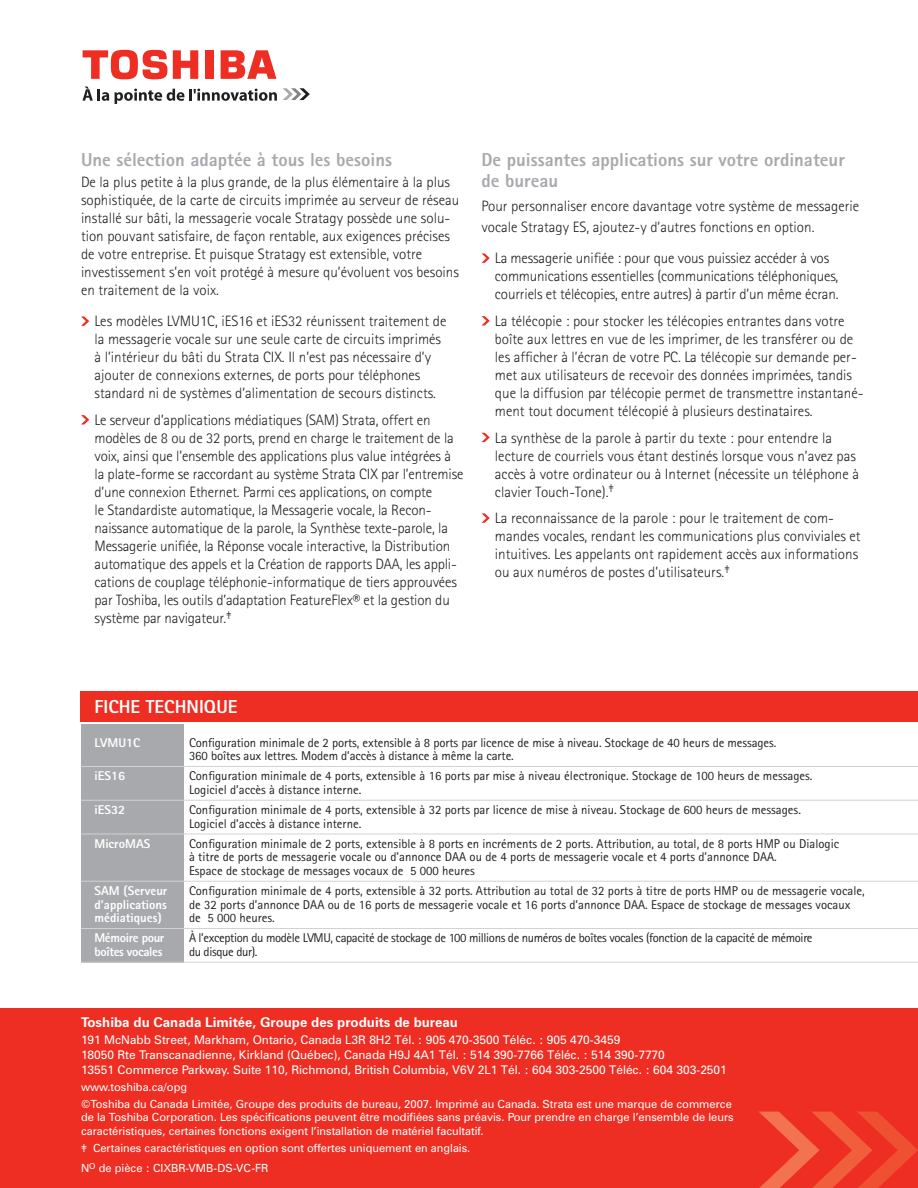
<style>
.page{position:relative;width:918px;height:1188px;background:#fff}
.page>*{position:absolute;margin:0;border:0;box-sizing:border-box;transform-origin:0 0}
.t1{font:800 18.75px/21px "Rotis Sans Serif";color:#a8a9ad}
.t2{font:800 18.75px "Rotis Sans Serif";color:#fff}
.t3{font:300 15px/18px "Rotis Sans Serif";color:#231f20}
.t4{font:700 13.5px "Zurich BT";color:#fff}
.t5{font:12.75px/13.5px "Rotis Sans Serif";color:#231f20}
.t6{font:12.75px "Rotis Sans Serif";letter-spacing:-.03em;color:#231f20}
.t7{font:800 12.75px "Rotis Sans Serif";color:#fff}
.t8{font:800 12.75px "Rotis Sans Serif";letter-spacing:-.03em;color:#fff}
.t9{font:12px/15px "Zurich BT";color:#fff}
.t10{font:11.25px/16.8px "Zurich BT";color:#fff}
.s1{font-family:"Rotis Sans Serif"}
</style>
<div class="page">
<div style="left:0;top:1009px;width:918px;height:179px;background:#ee2e22"></div>
<div style="left:205px;top:50px;width:8px;height:29px;background:#ee2e22"></div>
<svg style="left:173px;top:50px;width:25px;height:29px"></svg>
<svg style="left:221px;top:50px;width:55px;height:29px"></svg>
<svg style="left:83px;top:50px;width:84px;height:30px"></svg>
<svg style="left:83px;top:87px;width:194px;height:17px"></svg>
<svg style="left:283px;top:88px;width:27px;height:12px"></svg>
<svg style="left:81px;top:316px;width:8px;height:10px"></svg>
<svg style="left:81px;top:415px;width:8px;height:9px"></svg>
<svg style="left:482px;top:253px;width:8px;height:10px"></svg>
<svg style="left:482px;top:316px;width:8px;height:9px"></svg>
<svg style="left:482px;top:433px;width:8px;height:9px"></svg>
<svg style="left:482px;top:513px;width:8px;height:10px"></svg>
<div style="left:81px;top:691px;width:837px;height:30px;background:#ee2e22"></div>
<div style="left:81px;top:724px;width:103px;height:238px;background:#a8a9ad"></div>
<hr style="left:81px;top:766px;width:837px;height:1px;background:#d1d2d4">
<hr style="left:81px;top:800px;width:837px;height:1px;background:#d1d2d4">
<hr style="left:81px;top:834px;width:837px;height:1px;background:#d1d2d4">
<hr style="left:81px;top:881px;width:837px;height:1px;background:#d1d2d4">
<hr style="left:81px;top:928px;width:837px;height:1px;background:#d1d2d4">
<hr style="left:81px;top:962px;width:837px;height:1px;background:#d1d2d4">
<svg style="left:759px;top:1112px;width:159px;height:76px"></svg>
<p class="t1" style="left:81px;top:149px;width:313px">Une sélection adaptée à tous les besoins</p>
<p class="t3" style="left:81px;top:173px;width:380px">De la plus petite à la plus grande, de la plus élémentaire à la plus sophistiquée, de la carte de circuits imprimée au serveur de réseau installé sur bâti, la messagerie vocale Stratagy possède une solu&shy;tion pouvant satisfaire, de façon rentable, aux exigences précises de votre entreprise. Et puisque Stratagy est extensible, votre investissement s’en voit protégé à mesure qu’évoluent vos besoins en traitement de la voix.</p>
<p class="t3" style="left:94px;top:312px;width:353px">Les modèles LVMU1C, iES16 et iES32 réunissent traitement de la messagerie vocale sur une seule carte de circuits imprimés à l’intérieur du bâti du Strata CIX. Il n’est pas nécessaire d’y ajouter de connexions externes, de ports pour téléphones standard ni de systèmes d’alimentation de secours distincts.</p>
<p class="t3" style="left:94px;top:411px;width:370px">Le serveur d’applications médiatiques (SAM) Strata, offert en modèles de 8 ou de 32 ports, prend en charge le traitement de la voix, ainsi que l’ensemble des applications plus value intégrées à la plate-forme se raccordant au système Strata CIX par l’entremise d’une connexion Ethernet. Parmi ces applications, on compte<br>le Standardiste automatique, la Messagerie vocale, la Recon&shy;naissance automatique de la parole, la Synthèse texte-parole, la Messagerie unifiée, la Réponse vocale interactive, la Distribution automatique des appels et la Création de rapports DAA, les appli&shy;cations de couplage téléphonie-informatique de tiers approuvées par Toshiba, les outils d’adaptation FeatureFlex® et la gestion du système par navigateur.<sup>‡</sup></p>
<p class="t1" style="left:482px;top:149px;width:365px">De puissantes applications sur votre ordinateur de bureau</p>
<p class="t3" style="left:482px;top:196px;width:379px;line-height:21px">Pour personnaliser encore davantage votre système de messagerie vocale Stratagy ES, ajoutez-y d’autres fonctions en option.</p>
<p class="t3" style="left:495px;top:249px;width:345px">La messagerie unifiée : pour que vous puissiez accéder à vos communications essentielles (communications téléphoniques, courriels et télécopies, entre autres) à partir d’un même écran.</p>
<p class="t3" style="left:495px;top:312px;width:370px">La télécopie : pour stocker les télécopies entrantes dans votre boîte aux lettres en vue de les imprimer, de les transférer ou de les afficher à l’écran de votre PC. La télécopie sur demande per&shy;met aux utilisateurs de recevoir des données imprimées, tandis que la diffusion par télécopie permet de transmettre instantané&shy;ment tout document télécopié à plusieurs destinataires.</p>
<p class="t3" style="left:495px;top:429px;width:366px">La synthèse de la parole à partir du texte : pour entendre la lecture de courriels vous étant destinés lorsque vous n’avez pas accès à votre ordinateur ou à Internet (nécessite un téléphone à clavier Touch-Tone).<sup>‡</sup></p>
<p class="t3" style="left:495px;top:509px;width:367px">La reconnaissance de la parole : pour le traitement de com&shy;mandes vocales, rendant les communications plus conviviales et intuitives. Les appelants ont rapidement accès aux informations ou aux numéros de postes d’utilisateurs.<sup>‡</sup></p>
<p class="t2" style="left:94px;top:695px;width:145px">FICHE TECHNIQUE</p>
<p class="t7" style="left:94px;top:734px;width:47px">LVMU1C</p>
<p class="t5" style="left:189px;top:736px;width:589px">Configuration minimale de 2 ports, extensible à 8 ports par licence de mise à niveau. Stockage de 40 heurs de messages.<br>360 boîtes aux lettres. Modem d’accès à distance à même la carte.</p>
<p class="t7" style="left:94px;top:768px;width:32px">iES16</p>
<p class="t5" style="left:189px;top:769px;width:625px">Configuration minimale de 4 ports, extensible à 16 ports par mise à niveau électronique. Stockage de 100 heurs de messages.<br>Logiciel d’accès à distance interne.</p>
<p class="t7" style="left:94px;top:802px;width:32px">iES32</p>
<p class="t5" style="left:189px;top:803px;width:613px">Configuration minimale de 4 ports, extensible à 32 ports par licence de mise à niveau. Stockage de 600 heurs de messages.<br>Logiciel d’accès à distance interne.</p>
<p class="t7" style="left:94px;top:835px;width:57px">MicroMAS</p>
<p class="t5" style="left:189px;top:837px;width:652px">Configuration minimale de 2 ports, extensible à 8 ports en incréments de 2 ports. Attribution, au total, de 8 ports HMP ou Dialogic à titre de ports de messagerie vocale ou d’annonce DAA ou de 4 ports de messagerie vocale et 4 ports d’annonce DAA.<br>Espace de stockage de messages vocaux de 5 000 heures</p>
<p class="t7" style="left:94px;top:883px;width:74px">SAM (Serveur</p>
<p class="t5" style="left:189px;top:884px;width:677px">Configuration minimale de 4 ports, extensible à 32 ports. Attribution au total de 32 ports à titre de ports HMP ou de messagerie vocale,</p>
<p class="t7" style="left:94px;top:896px;width:74px">d’applications</p>
<p class="t5" style="left:189px;top:898px;width:663px">de 32 ports d’annonce DAA ou de 16 ports de messagerie vocale et 16 ports d’annonce DAA. Espace de stockage de messages vocaux</p>
<p class="t7" style="left:94px;top:910px;width:69px">médiatiques)</p>
<p class="t5" style="left:189px;top:911px;width:87px">de 5 000 heures.</p>
<p class="t8" style="left:94px;top:930px;width:71px">Mémoire pour</p>
<p class="t6" style="left:189px;top:931px;width:625px">À l’exception du modèle LVMU, capacité de stockage de 100 millions de numéros de boîtes vocales (fonction de la capacité de mémoire</p>
<p class="t8" style="left:94px;top:943px;width:69px">boîtes vocales</p>
<p class="t6" style="left:189px;top:944px;width:70px">du disque dur).</p>
<p class="t4" style="left:81px;top:1014px;width:379px">Toshiba du Canada Limitée, Groupe des produits de bureau</p>
<p class="t9" style="left:81px;top:1032px;width:647px">191 McNabb Street, Markham, Ontario, Canada L3R 8H2 Tél. : 905 470-3500 Téléc. : 905 470-3459<br>18050 Rte Transcanadienne, Kirkland (Québec), Canada H9J 4A1 Tél. : 514 390-7766 Téléc. : 514 390-7770<br>13551 Commerce Parkway. Suite 110, Richmond, British Columbia, V6V 2L1 Tél. : 604 303-2500 Téléc. : 604 303-2501</p>
<p class="t10" style="left:81px;top:1079px;width:652px">www.toshiba.ca/opg<br>©Toshiba du Canada Limitée, Groupe des produits de bureau, 2007. Imprimé au Canada. Strata est une marque de commerce</p>
<p class="t10" style="left:81px;top:1110px;width:654px;line-height:13.5px">de la Toshiba Corporation. Les spécifications peuvent être modifiées sans préavis. Pour prendre en charge l’ensemble de leurs caractéristiques, certaines fonctions exigent l’installation de matériel facultatif.</p>
<p class="t10" style="left:81px;top:1138px;width:391px;line-height:20px"><span class="s1">‡</span> Certaines caractéristiques en option sont offertes uniquement en anglais.<br>N<sup>O</sup> de pièce : CIXBR-VMB-DS-VC-FR</p>
</div>
